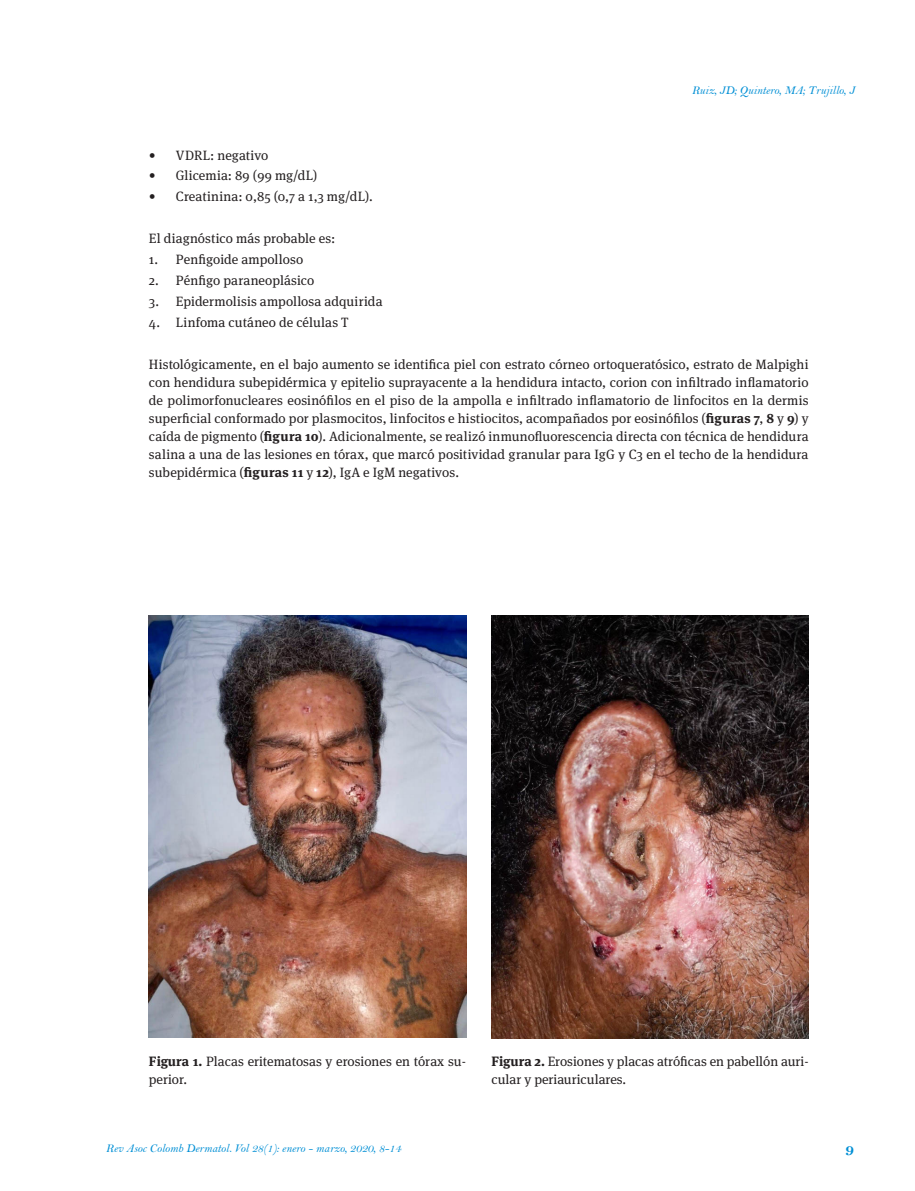
<style>
.page{position:relative;width:915px;height:1191px;background:#fff}
.page>*{position:absolute;margin:0;border:0;box-sizing:border-box;transform-origin:0 0}
.t1{font:16.5px "Bell MT Bold";color:#008fd5}
.caja_summary{font:13.5px/18px "Meta Serif OT";letter-spacing:.005em;color:#231f20;text-align:justify}
.caja_texto{font:13.5px/18px "Meta Serif OT";color:#231f20}
.marcacion{font:12px "Bell MT Italic";color:#008fd5}
.s1{font-weight:700}
</style>
<div class="page">
<img style="left:149px;top:615px;width:317px;height:422px">
<img style="left:491px;top:615px;width:317px;height:423px">
<p class="marcacion" style="left:691px;top:83px;width:165px">Ruiz, JD; Quintero, MA; Trujillo, J</p>
<p class="caja_summary" style="left:149px;top:146px;width:121px">• VDRL: negativo</p>
<p class="caja_summary" style="left:149px;top:167px;width:170px">• Glicemia: 89 (99 mg/dL)</p>
<p class="caja_summary" style="left:149px;top:188px;width:225px">• Creatinina: 0,85 (0,7 a 1,3 mg/dL).</p>
<p class="caja_summary" style="left:149px;top:230px;width:188px">El diagnóstico más probable es:</p>
<p class="caja_summary" style="left:149px;top:251px;width:156px">1. Penfigoide ampolloso</p>
<p class="caja_summary" style="left:149px;top:272px;width:167px">2. Pénfigo paraneoplásico</p>
<p class="caja_summary" style="left:149px;top:293px;width:235px">3. Epidermolisis ampollosa adquirida</p>
<p class="caja_summary" style="left:149px;top:314px;width:201px">4. Linfoma cutáneo de células T</p>
<p class="caja_summary" style="left:149px;top:356px;width:661px">Histológicamente, en el bajo aumento se identifica piel con estrato córneo ortoqueratósico, estrato de Malpighi con hendidura subepidérmica y epitelio suprayacente a la hendidura intacto, corion con infiltrado inflamatorio de polimorfonucleares eosinófilos en el piso de la ampolla e infiltrado inflamatorio de linfocitos en la dermis superficial conformado por plasmocitos, linfocitos e histiocitos, acompañados por eosinófilos (<span class="s1">figuras 7</span>, <span class="s1">8</span> y <span class="s1">9</span>) y caída de pigmento (<span class="s1">figura 10</span>). Adicionalmente, se realizó inmunofluorescencia directa con técnica de hendidura salina a una de las lesiones en tórax, que marcó positividad granular para IgG y C3 en el techo de la hendidura subepidérmica (<span class="s1">figuras 11</span> y <span class="s1">12</span>), IgA e IgM negativos.</p>
<p class="caja_texto" style="left:149px;top:1052px;width:318px"><span class="s1">Figura 1.</span> Placas eritematosas y erosiones en tórax su&shy;perior.</p>
<p class="caja_texto" style="left:491px;top:1052px;width:318px"><span class="s1">Figura 2.</span> Erosiones y placas atróficas en pabellón auri&shy;cular y periauriculares.</p>
<p class="marcacion" style="left:106px;top:1141px;width:296px">Rev Asoc Colomb Dermatol. Vol 28(1): enero - marzo, 2020, 8-14</p>
<p class="t1" style="left:845px;top:1140px;width:10px">9</p>
</div>
